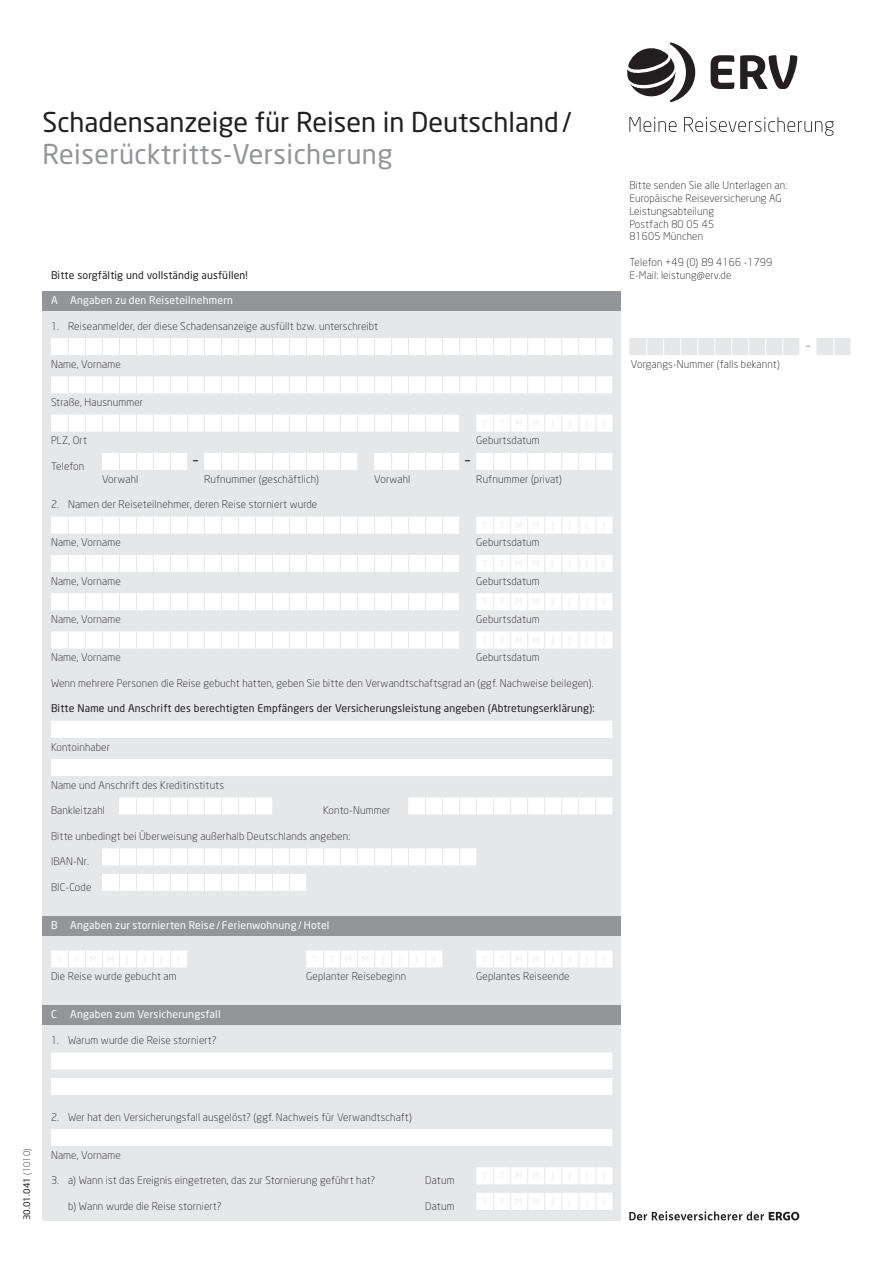
<style>
.page{position:relative;width:893px;height:1263px;background:#fff}
.page>*{position:absolute;margin:0;border:0;box-sizing:border-box;transform-origin:0 0}
.t1{font:27px "Neo Sans";color:#231f20}
.t2{font:27px "Neo Sans";letter-spacing:.015em;color:#939598}
.t3{font:15px "Neo Sans";color:#231f20}
.t4{font:300 10.5px/12.8px "Neo Sans";letter-spacing:.015em;color:#231f20}
.t5{font:10.5px "Neo Sans";letter-spacing:.015em;color:#231f20}
.t6{font:10.5px "Neo Sans";letter-spacing:.02em;color:#fff}
.t7{font:9px "Neo Sans";letter-spacing:.015em;color:#231f20}
.s1{font-weight:300}
</style>
<div class="page">
<div style="left:43px;top:291px;width:578px;height:929px;background:#e6e7e9"></div>
<div style="left:43px;top:916px;width:578px;height:19px;background:#939598"></div>
<div style="left:43px;top:1006px;width:578px;height:19px;background:#939598"></div>
<div style="left:43px;top:291px;width:578px;height:19px;background:#939598"></div>
<svg style="left:711px;top:55px;width:86px;height:34px"></svg>
<svg style="left:627px;top:43px;width:68px;height:59px"></svg>
<svg style="left:629px;top:117px;width:48px;height:15px"></svg>
<svg style="left:684px;top:117px;width:150px;height:19px"></svg>
<svg style="left:629px;top:1211px;width:170px;height:9px"></svg>
<div style="left:51px;top:338px;width:561px;height:17px;background:#fff"></div>
<svg style="left:51px;top:376px;width:561px;height:17px;background:#fdfdfd"></svg>
<svg style="left:51px;top:415px;width:408px;height:17px;background:#fcfdfd"></svg>
<svg style="left:476px;top:415px;width:136px;height:17px;background:#fdfdfd"></svg>
<svg style="left:102px;top:453px;width:85px;height:17px"></svg>
<div style="left:204px;top:453px;width:153px;height:17px;background:#fff"></div>
<svg style="left:374px;top:453px;width:85px;height:17px"></svg>
<div style="left:476px;top:453px;width:136px;height:17px;background:#fff"></div>
<div style="left:51px;top:517px;width:408px;height:17px;background:#fff"></div>
<div style="left:476px;top:517px;width:136px;height:17px;background:#fff"></div>
<div style="left:51px;top:555px;width:408px;height:17px;background:#fff"></div>
<div style="left:476px;top:555px;width:136px;height:17px;background:#fff"></div>
<div style="left:51px;top:593px;width:408px;height:17px;background:#fff"></div>
<div style="left:476px;top:593px;width:136px;height:17px;background:#fff"></div>
<svg style="left:51px;top:631px;width:408px;height:17px;background:#fcfcfd"></svg>
<svg style="left:476px;top:631px;width:136px;height:17px;background:#fcfcfd"></svg>
<div style="left:51px;top:721px;width:561px;height:17px;background:#fff"></div>
<div style="left:51px;top:759px;width:561px;height:17px;background:#fff"></div>
<svg style="left:119px;top:797px;width:153px;height:17px;background:#fdfdfd"></svg>
<svg style="left:408px;top:797px;width:204px;height:17px;background:#fdfdfd"></svg>
<svg style="left:102px;top:848px;width:374px;height:17px;background:#fcfdfd"></svg>
<div style="left:102px;top:874px;width:204px;height:17px;background:#fff"></div>
<svg style="left:51px;top:950px;width:136px;height:17px;background:#fdfdfd"></svg>
<svg style="left:306px;top:950px;width:136px;height:17px;background:#fdfdfd"></svg>
<svg style="left:476px;top:950px;width:136px;height:17px;background:#fcfdfd"></svg>
<div style="left:51px;top:1052px;width:561px;height:17px;background:#fff"></div>
<div style="left:51px;top:1078px;width:561px;height:17px;background:#fff"></div>
<div style="left:51px;top:1129px;width:561px;height:17px;background:#fff"></div>
<div style="left:476px;top:1167px;width:136px;height:17px;background:#fff"></div>
<div style="left:476px;top:1193px;width:136px;height:17px;background:#fff"></div>
<div style="left:629px;top:338px;width:170px;height:17px;background:#e6e7e9"></div>
<svg style="left:816px;top:338px;width:34px;height:17px"></svg>
<h1 class="t1" style="left:43px;top:105px;width:531px">Schadensanzeige für Reisen in Deutschland/</h1>
<h1 class="t2" style="left:43px;top:137px;width:351px">Reiserücktritts-Versicherung</h1>
<p class="t5" style="left:51px;top:268px;width:198px">Bitte sorgfältig und vollständig ausfüllen!</p>
<p class="t6" style="left:51px;top:294px;width:184px">A Angaben zu den Reiseteilnehmern</p>
<p class="t4" style="left:51px;top:319px;width:329px">1. Reiseanmelder, der diese Schadensanzeige ausfüllt bzw. unterschreibt</p>
<p class="t4" style="left:51px;top:358px;width:71px">Name, Vorname</p>
<p class="t4" style="left:51px;top:396px;width:94px">Straße, Hausnummer</p>
<p class="t4" style="left:51px;top:434px;width:37px">PLZ, Ort</p>
<p class="t4" style="left:476px;top:434px;width:65px">Geburtsdatum</p>
<p class="t4" style="left:51px;top:460px;width:35px">Telefon</p>
<h2 class="t3" style="left:192px;top:450px;width:8px">–</h2>
<h2 class="t3" style="left:465px;top:450px;width:8px">–</h2>
<p class="t4" style="left:102px;top:472px;width:38px">Vorwahl</p>
<p class="t4" style="left:204px;top:472px;width:116px">Rufnummer (geschäftlich)</p>
<p class="t4" style="left:374px;top:472px;width:38px">Vorwahl</p>
<p class="t4" style="left:476px;top:472px;width:87px">Rufnummer (privat)</p>
<p class="t4" style="left:51px;top:498px;width:268px">2. Namen der Reiseteilnehmer, deren Reise storniert wurde</p>
<p class="t4" style="left:51px;top:536px;width:71px">Name, Vorname</p>
<p class="t4" style="left:476px;top:536px;width:65px">Geburtsdatum</p>
<p class="t4" style="left:51px;top:574px;width:71px">Name, Vorname</p>
<p class="t4" style="left:476px;top:574px;width:65px">Geburtsdatum</p>
<p class="t4" style="left:51px;top:613px;width:71px">Name, Vorname</p>
<p class="t4" style="left:476px;top:613px;width:65px">Geburtsdatum</p>
<p class="t4" style="left:51px;top:651px;width:71px">Name, Vorname</p>
<p class="t4" style="left:476px;top:651px;width:65px">Geburtsdatum</p>
<p class="t4" style="left:51px;top:676px;width:544px">Wenn mehrere Personen die Reise gebucht hatten, geben Sie bitte den Verwandtschaftsgrad an (ggf. Nachweise beilegen).</p>
<p class="t5" style="left:51px;top:702px;width:545px">Bitte Name und Anschrift des berechtigten Empfängers der Versicherungsleistung angeben (Abtretungserklärung):</p>
<p class="t4" style="left:51px;top:740px;width:60px">Kontoinhaber</p>
<p class="t4" style="left:51px;top:778px;width:175px">Name und Anschrift des Kreditinstituts</p>
<p class="t4" style="left:51px;top:804px;width:55px">Bankleitzahl</p>
<p class="t4" style="left:323px;top:804px;width:69px">Konto-Nummer</p>
<p class="t4" style="left:51px;top:829px;width:301px">Bitte unbedingt bei Überweisung außerhalb Deutschlands angeben:</p>
<p class="t4" style="left:51px;top:855px;width:39px">IBAN-Nr.</p>
<p class="t4" style="left:51px;top:881px;width:42px">BIC-Code</p>
<p class="t6" style="left:51px;top:919px;width:280px">B Angaben zur stornierten Reise / Ferienwohnung /Hotel</p>
<p class="t4" style="left:51px;top:970px;width:127px">Die Reise wurde gebucht am</p>
<p class="t4" style="left:306px;top:970px;width:102px">Geplanter Reisebeginn</p>
<p class="t4" style="left:476px;top:970px;width:95px">Geplantes Reiseende</p>
<p class="t6" style="left:51px;top:1008px;width:7px">C</p>
<p class="t6" style="left:70px;top:1008px;width:152px">Angaben zum Versicherungsfall</p>
<p class="t4" style="left:51px;top:1034px;width:167px">1. Warum wurde die Reise storniert?</p>
<p class="t7" style="left:21px;top:1220px;width:73px;rotate:-90deg">30.01.041 <span class="s1">(1010)</span></p>
<p class="t4" style="left:51px;top:1110px;width:362px">2. Wer hat den Versicherungsfall ausgelöst? (ggf. Nachweis für Verwandtschaft)</p>
<p class="t4" style="left:51px;top:1148px;width:71px">Name, Vorname</p>
<p class="t4" style="left:51px;top:1174px;width:326px">3. a) Wann ist das Ereignis eingetreten, das zur Stornierung geführt hat?</p>
<p class="t4" style="left:425px;top:1174px;width:31px">Datum</p>
<p class="t4" style="left:68px;top:1199px;width:155px">b) Wann wurde die Reise storniert?</p>
<p class="t4" style="left:425px;top:1199px;width:31px">Datum</p>
<p class="t4" style="left:629px;top:179px;width:159px">Bitte senden Sie alle Unterlagen an:<br>Europäische Reiseversicherung AG<br>Leistungsabteilung<br>Postfach 80 05 45<br>81605 München</p>
<p class="t4" style="left:629px;top:255px;width:144px">Telefon +49 (0) 89 4166 -1799<br>E-Mail: leistung@erv.de</p>
<p class="t4" style="left:631px;top:358px;width:150px">Vorgangs-Nummer (falls bekannt)</p>
<p class="t4" style="left:805px;top:339px;width:7px">–</p>
</div>
